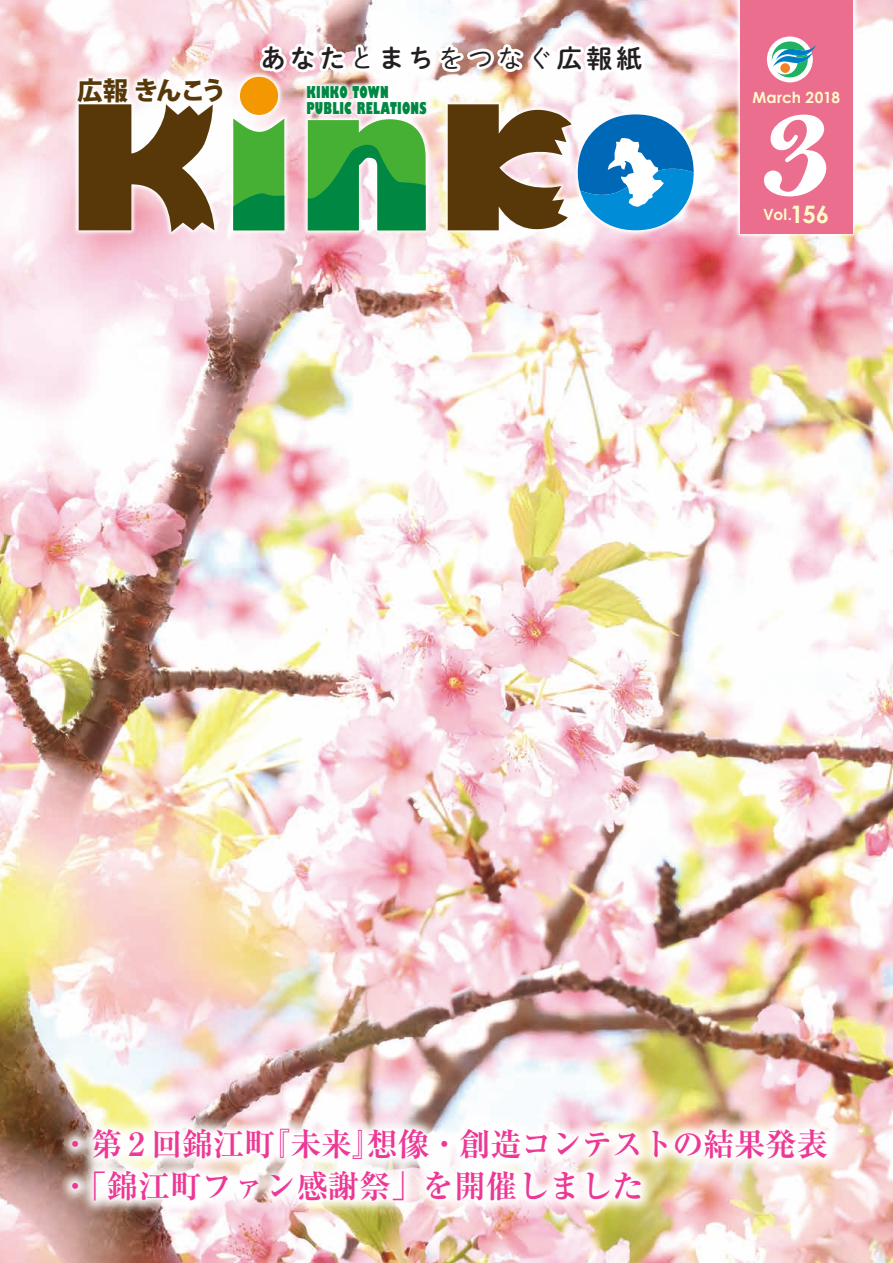
<style>
.page{position:relative;width:893px;height:1263px;background:#fff}
.page>*{position:absolute;margin:0;border:0;box-sizing:border-box;transform-origin:0 0}
.t1{font:149.55px "Bell MT Bold";color:#fff}
.t2{font:700 31.95px "Ryumin Pr 6";letter-spacing:-.01em;color:#ed3896}
.t3{font:25.8px "Shuei M Go Std B";letter-spacing:.15em;color:#231f20}
.t4{font:800 25.5px "Koz Go Pr 6 N";letter-spacing:-.055em;color:#583809}
.t5{font:800 condensed 15.9px/15.8px "Gill Sans";letter-spacing:.02em;color:#008843;scale:.9 1}
.t6{font:700 15.45px "Century Gothic";letter-spacing:-.005em;color:#fffbc7}
.s1{font-family:"Shuei M Go Std L"}
.s2{font-size:24px}
</style>
<div class="page">
<img style="left:0;top:0;width:893px;height:1263px">
<img style="left:57px;top:1112px;width:786px;height:104px">
<svg style="left:72px;top:0;width:786px;height:239px"></svg>
<div style="left:740px;top:0;width:113px;height:233px;background:#ec6e8f"></div>
<svg style="left:79px;top:104px;width:135px;height:128px"></svg>
<div style="left:767px;top:37px;width:46px;height:45px;background:#fff;border-radius:50%"></div>
<svg style="left:771px;top:39px;width:45px;height:40px"></svg>
<div style="left:780px;top:63px;width:10px;height:10px;background:#f58220;border-radius:50%"></div>
<svg style="left:233px;top:0;width:461px;height:235px"></svg>
<p class="t4" style="left:77px;top:76px;width:151px">広報きんこう</p>
<p class="t3" style="left:260px;top:39px;width:383px">あなた<span class="s1">と</span>まち<span class="s1">をつなぐ</span>広報紙</p>
<p class="t5" style="left:306px;top:85px;width:135px">KINKO TOWN<br>PUBLIC RELATIONS</p>
<p class="t6" style="left:752px;top:86px;width:89px">March 2018</p>
<p class="t1" style="left:756px;top:58px;width:81px">3</p>
<p class="t6" style="left:763px;top:202px;width:67px">Vol.<span class="s2">156</span></p>
<p class="t2" style="left:60px;top:1119px;width:770px">・第２回錦江町『未来』想像・創造コンテストの結果発表</p>
<p class="t2" style="left:60px;top:1160px;width:586px">・「錦江町ファン感謝祭」を開催しました</p>
</div>
